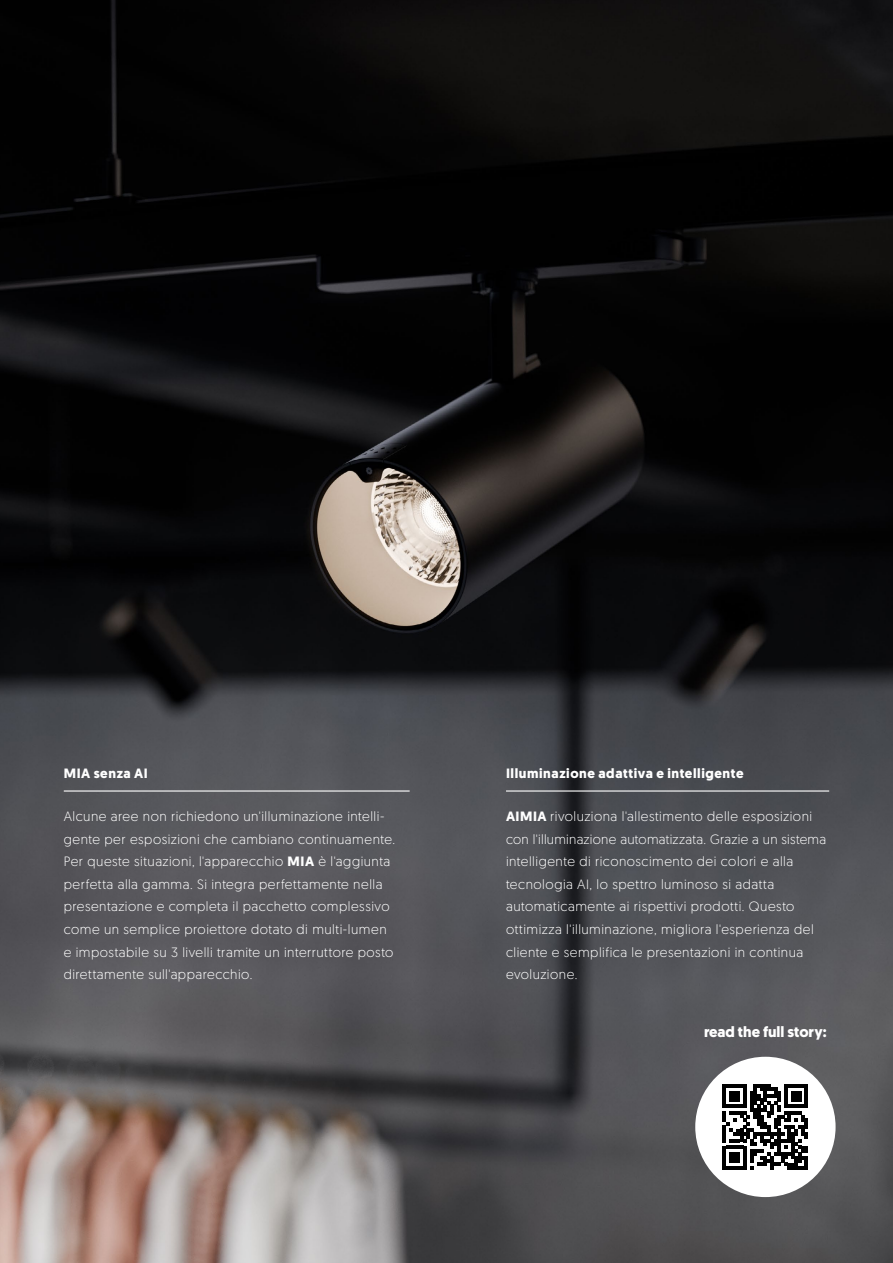
<style>
.page{position:relative;width:893px;height:1263px;background:#fff}
.page>*{position:absolute;margin:0;border:0;box-sizing:border-box;transform-origin:0 0}
.t1{font:700 15px "Geomanist";color:#fff}
.t2{font:300 13.5px/22.5px "Geomanist";letter-spacing:.035em;color:#fff}
.t3{font:700 13.5px "Geomanist";letter-spacing:.045em;color:#fff}
.s1{font-weight:700}
</style>
<div class="page">
<img style="left:0;top:0;width:893px;height:1263px">
<hr style="left:506px;top:790px;width:323px;height:1px;background:#fff">
<hr style="left:64px;top:790px;width:346px;height:1px;background:#fff">
<div style="left:695px;top:1057px;width:141px;height:140px;background:#fff;border-radius:50%"></div>
<svg style="left:723px;top:1084px;width:85px;height:85px"></svg>
<p class="t3" style="left:64px;top:764px;width:86px">MIA senza AI</p>
<p class="t2" style="left:64px;top:805px;width:333px">Alcune aree non richiedono un'illuminazione intelli&shy;gente per esposizioni che cambiano continuamente.<br>Per queste situazioni, l'apparecchio <span class="s1">MIA</span> è l'aggiunta perfetta alla gamma. Si integra perfettamente nella presentazione e completa il pacchetto complessivo come un semplice proiettore dotato di multi-lumen e impostabile su 3 livelli tramite un interruttore posto direttamente sull'apparecchio.</p>
<p class="t3" style="left:506px;top:764px;width:239px">Illuminazione adattiva e intelligente</p>
<p class="t2" style="left:506px;top:805px;width:322px"><span class="s1">AIMIA</span> rivoluziona l'allestimento delle esposizioni con l'illuminazione automatizzata. Grazie a un sistema intelligente di riconoscimento dei colori e alla tecnologia AI, lo spettro luminoso si adatta automaticamente ai rispettivi prodotti. Questo ottimizza l'illuminazione, migliora l'esperienza del cliente e semplifica le presentazioni in continua evoluzione.</p>
<p class="t1" style="left:704px;top:1022px;width:124px">read the full story:</p>
</div>
